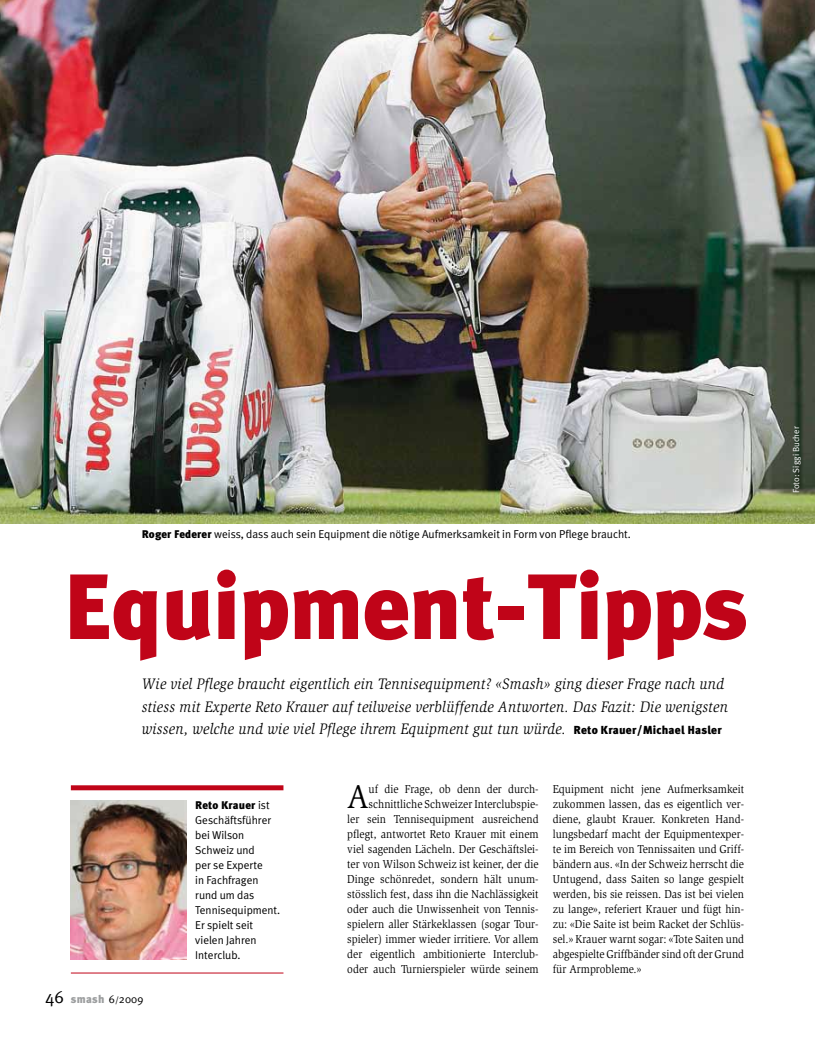
<style>
.page{position:relative;width:815px;height:1053px;background:#fff}
.page>*{position:absolute;margin:0;border:0;box-sizing:border-box;transform-origin:0 0}
.t1{font:900 92.5px "Meta Plus";letter-spacing:-.01em;color:#c00418}
.t2{font:34.12px "Slimbach LT";color:#000;scale:.91 1}
.t3{font:italic 15.62px/22.5px "Slimbach LT";letter-spacing:.02em;color:#000;scale:.9 1}
.t4{font:11.75px/15px "Slimbach LT";letter-spacing:.005em;color:#000;text-align:right;scale:.91 1}
.t5{font:11.38px/15px "Meta Plus Normal";color:#000}
.t6{font:900 11.25px "Meta Plus";letter-spacing:.025em;color:#9c9e9f}
.t7{font:900 11.12px "Meta Plus";letter-spacing:.015em;color:#000}
.t8{font:8.75px "Meta Plus Normal";color:#fff}
.s1{font-family:"Meta Plus";font-weight:900;font-size:11.12px}
.s2{font-family:"Meta Plus";font-weight:900;font-style:normal;font-size:11.62px}
.s3{font-family:"Meta Plus Normal";font-weight:400;font-size:17.5px;color:#000}
.s4{font-family:"Meta Plus Normal";font-weight:400;color:#000}
.s5{font-family:"Meta Plus Normal";font-weight:400;font-size:8.75px;color:#000}
.s6{font-family:"Meta Plus Normal";font-weight:400;font-size:11.38px}
</style>
<div class="page">
<img style="left:0;top:0;width:815px;height:523px">
<div style="left:71px;top:785px;width:212px;height:5px;background:#c00418"></div>
<hr style="left:71px;top:972px;width:212px;height:1px;background:#c00418">
<img style="left:71px;top:800px;width:115px;height:159px">
<p class="t5" style="left:142px;top:526px;width:491px"><span class="s1">Roger Federer</span> weiss, dass auch sein Equipment die nötige Aufmerksamkeit in Form von Pflege braucht.</p>
<h1 class="t1" style="left:63px;top:552px;width:686px">Equipment-Tipps</h1>
<p class="t3" style="left:142px;top:673px;width:653px">Wie viel Pflege braucht eigentlich ein Tennisequipment? «Smash» ging dieser Frage nach und stiess mit Experte Reto Krauer auf teilweise verblüffende Antworten. Das Fazit: Die wenigsten wissen, welche und wie viel Pflege ihrem Equipment gut tun würde. <span class="s2">Reto Krauer/Michael Hasler</span></p>
<p class="t6" style="left:45px;top:992px;width:100px"><span class="s3">46</span> smash <span class="s4">6</span><span class="s5">/</span><span class="s4">2009</span></p>
<p class="t7" style="left:195px;top:798px;width:76px">Reto Krauer <span class="s6">ist</span></p>
<p class="t5" style="left:195px;top:812px;width:87px">Geschäftsführer bei Wilson<br>Schweiz und<br>per se Experte<br>in Fachfragen rund um das<br>Tennisequipment.<br>Er spielt seit vielen Jahren<br>Interclub.</p>
<p class="t4" style="left:347px;top:781px;width:212px">uf die Frage, ob denn der durch&shy;schnittliche Schweizer Interclubspie-<br>ler sein Tennisequipment ausreichend pflegt, antwortet Reto Krauer mit einem viel sagenden Lächeln. Der Geschäftslei&shy;ter von Wilson Schweiz ist keiner, der die Dinge schönredet, sondern hält unum&shy;stösslich fest, dass ihn die Nachlässigkeit oder auch die Unwissenheit von Tennis&shy;spielern aller Stärkeklassen (sogar Tour&shy;spieler) immer wieder irritiere. Vor allem der eigentlich ambitionierte Interclub&shy;oder auch Turnierspieler würde seinem</p>
<h2 class="t2" style="left:347px;top:777px;width:25px">A</h2>
<p class="t4" style="left:553px;top:781px;width:212px;text-align:justify">Equipment nicht jene Aufmerksamkeit zukommen lassen, das es eigentlich ver&shy;diene, glaubt Krauer. Konkreten Hand&shy;lungsbedarf macht der Equipmentexper&shy;te im Bereich von Tennissaiten und Griff&shy;bändern aus. «In der Schweiz herrscht die Untugend, dass Saiten so lange gespielt werden, bis sie reissen. Das ist bei vielen zu lange», referiert Krauer und fügt hin&shy;zu: «Die Saite ist beim Racket der Schlüs&shy;sel.» Krauer warnt sogar: «Tote Saiten und abgespielte Griffbänder sind oft der Grund für Armprobleme.»</p>
<p class="t8" style="left:791px;top:493px;width:68px;rotate:-90deg">Foto: Siggi Bucher</p>
</div>
